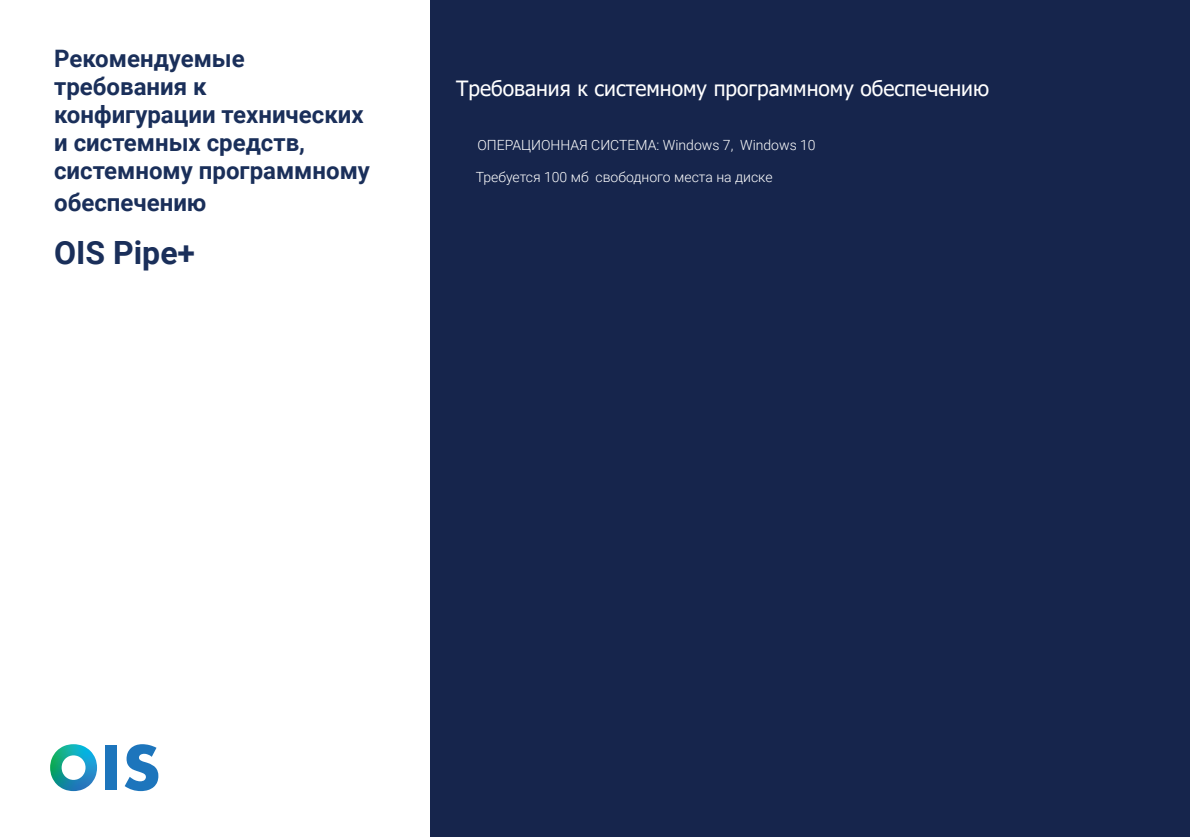
<style>
.page{position:relative;width:1191px;height:837px;background:#fff}
.page>*{position:absolute;margin:0;border:0;box-sizing:border-box;transform-origin:0 0}
.t1{font:700 32px "Roboto";color:#1a2f5a}
.t2{font:700 24px/28px "Roboto";color:#1a2f5a}
.t3{font:21px "Tahoma";color:#fff}
.t4{font:300 14px "Roboto";color:#fff}
</style>
<div class="page">
<div style="left:431px;top:0;width:759px;height:836px;background:#16254c"></div>
<svg style="left:50px;top:744px;width:47px;height:46px"></svg>
<div style="left:105px;top:745px;width:12px;height:44px;background:#1d75bc"></div>
<svg style="left:125px;top:744px;width:33px;height:46px"></svg>
<p class="t2" style="left:54px;top:43px;width:317px">Рекомендуемые требования к конфигурации технических и системных средств, системному программному</p>
<p class="t2" style="left:54px;top:187px;width:154px">обеспечению</p>
<h1 class="t1" style="left:54px;top:230px;width:142px">OIS Pipe+</h1>
<p class="t3" style="left:456px;top:74px;width:534px">Требования к системному программному обеспечению</p>
<p class="t4" style="left:477px;top:135px;width:340px">ОПЕРАЦИОННАЯ СИСТЕМА: Windows 7, Windows 10</p>
<p class="t4" style="left:476px;top:167px;width:298px">Требуется 100 мб свободного места на диске</p>
</div>
